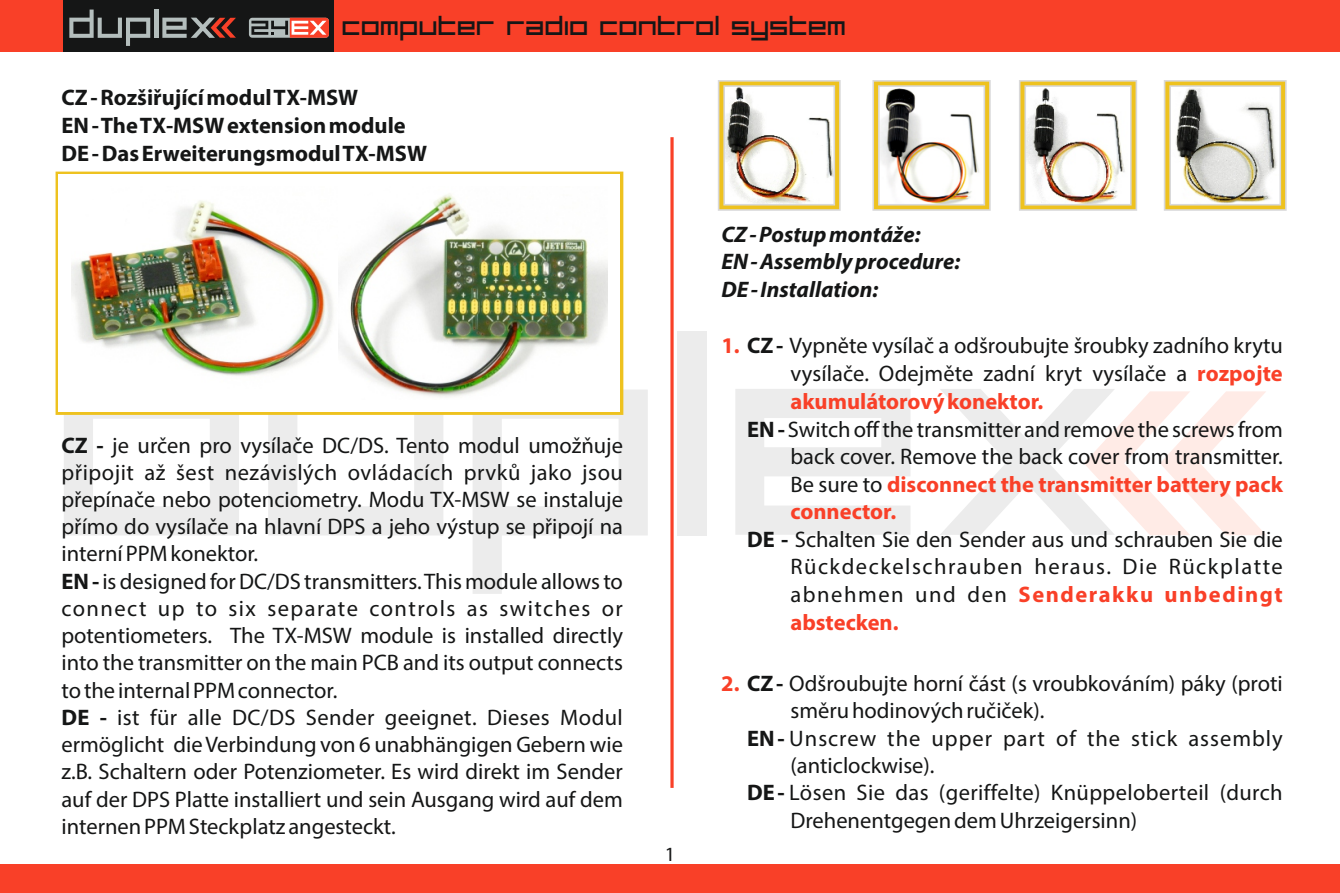
<style>
.page{position:relative;width:1340px;height:893px;background:#fff}
.page>*{position:absolute;margin:0;border:0;box-sizing:border-box;transform-origin:0 0}
.t1{font:27.45px "JETI TX2";color:#151616}
.t2{font:22.5px/27.2px "Myriad Pro";color:#151616}
.t3{font:700 22.5px "Myriad Pro";color:#f94028}
.t4{font:700 22.5px/27.9px "Myriad Pro";color:#151616}
.t5{font:italic 700 22.5px/27.9px "Myriad Pro";color:#151616}
.t6{font:22.5px "Myriad Pro";letter-spacing:.045em;color:#151616}
.t7{font:22.5px "Myriad Pro";letter-spacing:.07em;color:#151616}
.t8{font:700 22.5px "Myriad Pro";letter-spacing:.07em;color:#f94028}
.t9{font:20.25px "Myriad Pro";color:#151616}
.s1{font-weight:700}
.s2{font-weight:700;color:#f94028}
.s3{font-weight:400;color:#151616}
</style>
<div class="page">
<svg style="left:473px;top:390px;width:174px;height:204px"></svg>
<svg style="left:268px;top:415px;width:175px;height:120px"></svg>
<svg style="left:64px;top:415px;width:175px;height:120px"></svg>
<svg style="left:940px;top:389px;width:326px;height:146px"></svg>
<svg style="left:735px;top:389px;width:175px;height:146px"></svg>
<div style="left:677px;top:331px;width:29px;height:204px;background:#ececec"></div>
<hr style="left:670px;top:137px;width:3px;height:651px;background:#f94028">
<div style="left:0;top:864px;width:1339px;height:29px;background:#f94028"></div>
<div style="left:0;top:0;width:1339px;height:52px;background:#f94028"></div>
<div style="left:64px;top:0;width:270px;height:52px;background:#151616"></div>
<div style="left:249px;top:18px;width:80px;height:20px;background:#b4bebd;border-radius:3px"></div>
<svg style="left:251px;top:18px;width:78px;height:20px"></svg>
<hr style="left:154px;top:10px;width:4px;height:28px;background:#b4bebd">
<svg style="left:69px;top:10px;width:81px;height:36px"></svg>
<svg style="left:162px;top:18px;width:74px;height:20px"></svg>
<div style="left:56px;top:172px;width:567px;height:243px;border:6px solid #eec21f"></div>
<div style="left:59px;top:175px;width:561px;height:237px;background:#fff"></div>
<img style="left:71px;top:200px;width:262px;height:176px">
<img style="left:338px;top:193px;width:269px;height:204px">
<img style="left:872px;top:80px;width:119px;height:131px">
<svg style="left:718px;top:80px;width:123px;height:131px"></svg>
<img style="left:1019px;top:80px;width:118px;height:131px">
<svg style="left:1164px;top:80px;width:123px;height:131px"></svg>
<p class="t1" style="left:341px;top:13px;width:506px">computer radio control system</p>
<p class="t4" style="left:61px;top:85px;width:367px">CZ - Rozšiřující modul TX-MSW<br>EN - The TX-MSW extension module<br>DE - Das Erweiterungsmodul TX-MSW</p>
<p class="t2" style="left:61px;top:434px;width:563px"><span class="s1">CZ -</span> je určen pro vysílače DC/DS. Tento modul umožňuje připojit až šest nezávislých ovládacích prvků jako jsou přepínače nebo potenciometry. Modu TX-MSW se instaluje přímo do vysílače na hlavní DPS a jeho výstup se připojí na interní PPM konektor.<br><span class="s1">EN -</span> is designed for DC/DS transmitters. This module allows to connect up to six separate controls as switches or potentiometers. The TX-MSW module is installed directly into the transmitter on the main PCB and its output connects to the internal PPM connector.<br><span class="s1">DE -</span> ist für alle DC/DS Sender geeignet. Dieses Modul ermöglicht die Verbindung von 6 unabhängigen Gebern wie z.B. Schaltern oder Potenziometer. Es wird direkt im Sender auf der DPS Platte installiert und sein Ausgang wird auf dem internen PPM Steckplatz angesteckt.</p>
<p class="t9" style="left:664px;top:846px;width:12px">1</p>
<p class="t5" style="left:721px;top:222px;width:240px">CZ - Postup montáže:<br>EN - Assembly procedure:<br>DE - Installation:</p>
<p class="t2" style="left:721px;top:334px;width:563px"><span class="s2">1.</span> <span class="s1">CZ -</span> Vypněte vysílač a odšroubujte šroubky zadního krytu</p>
<p class="t2" style="left:790px;top:362px;width:494px">vysílače. Odejměte zadní kryt vysílače a <span class="s2">rozpojte</span></p>
<p class="t3" style="left:790px;top:392px;width:254px">akumulátorový konektor.</p>
<p class="t2" style="left:747px;top:417px;width:537px"><span class="s1">EN -</span> Switch off the transmitter and remove the screws from</p>
<p class="t2" style="left:790px;top:444px;width:494px">back cover. Remove the back cover from transmitter.</p>
<p class="t3" style="left:790px;top:475px;width:494px"><span class="s3">Be sure to</span> disconnect the transmitter battery pack</p>
<p class="t3" style="left:790px;top:502px;width:107px">connector.</p>
<p class="t2" style="left:747px;top:528px;width:537px"><span class="s1">DE -</span> Schalten Sie den Sender aus und schrauben Sie die</p>
<p class="t7" style="left:790px;top:557px;width:494px">Rückdeckelschrauben heraus. Die Rückplatte</p>
<p class="t8" style="left:790px;top:585px;width:494px"><span class="s3">abnehmen und den</span> Senderakku unbedingt</p>
<p class="t3" style="left:790px;top:613px;width:110px">abstecken.</p>
<p class="t2" style="left:721px;top:671px;width:563px"><span class="s2">2.</span> <span class="s1">CZ -</span> Odšroubujte horní část (s vroubkováním) páky (proti</p>
<p class="t2" style="left:790px;top:698px;width:255px">směru hodinových ručiček).</p>
<p class="t6" style="left:747px;top:729px;width:537px"><span class="s1">EN -</span> Unscrew the upper part of the stick assembly</p>
<p class="t2" style="left:790px;top:753px;width:146px">(anticlockwise).</p>
<p class="t2" style="left:747px;top:781px;width:537px"><span class="s1">DE -</span> Lösen Sie das (geriffelte) Knüppeloberteil (durch</p>
<p class="t2" style="left:790px;top:808px;width:348px">Drehenentgegen dem Uhrzeigersinn)</p>
</div>
